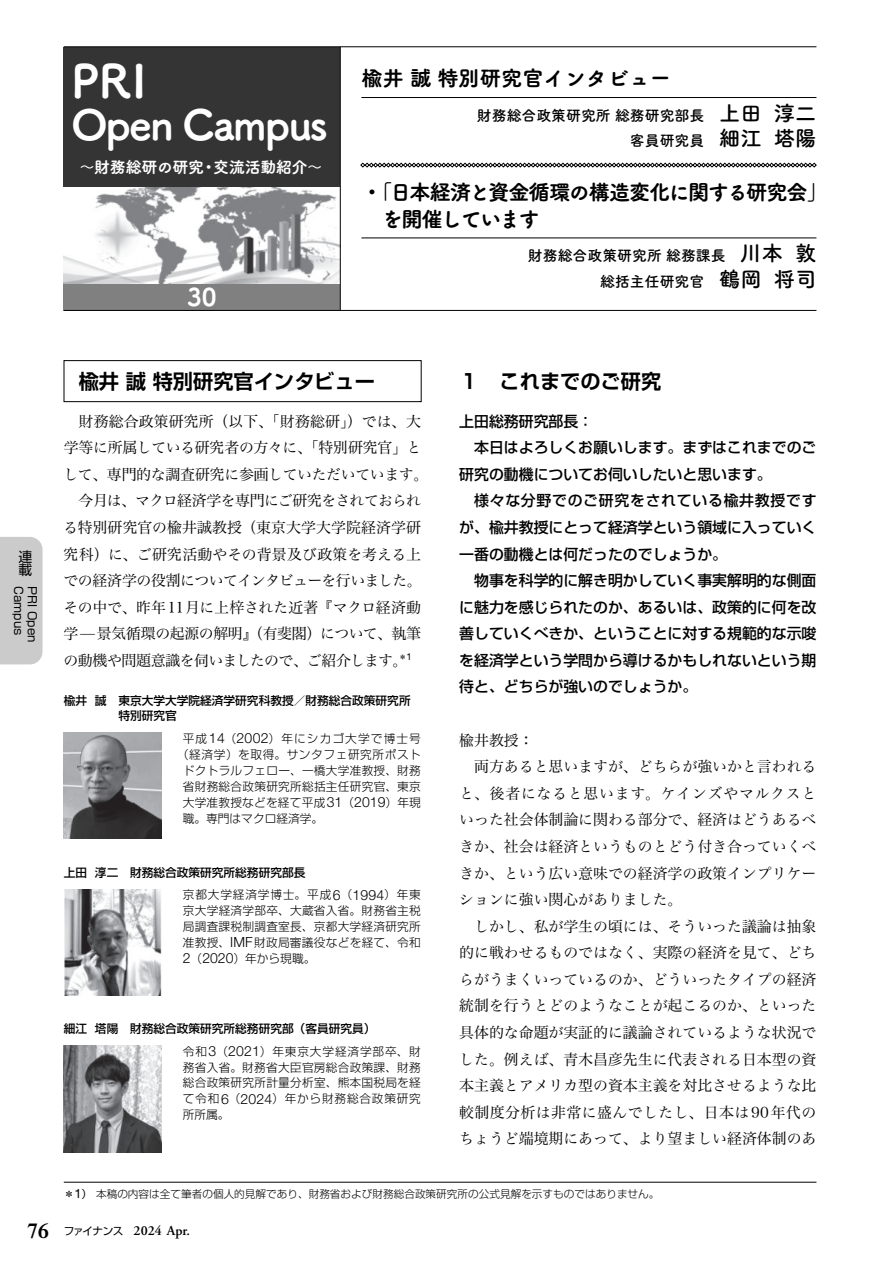
<style>
.page{position:relative;width:893px;height:1263px;background:#fff}
.page>*{position:absolute;margin:0;border:0;box-sizing:border-box;transform-origin:0 0}
.t1{font:45.75px "Tsuku A Rd Gothic Std E";color:#fff}
.t2{font:41.4px "Tsuku A Rd Gothic Std E";letter-spacing:-.045em;color:#fff}
.t3{font:24.45px "Tsuku A Rd Gothic Std E";color:#fff}
.t4{font:21.3px/26.5px "Tsuku A Rd Gothic Std E";letter-spacing:-.07em;color:#000}
.t5{font:21.3px "Tsuku A Rd Gothic Std E";color:#000}
.t6{font:700 20.25px "Shin Go Pr 6 N De";color:#000}
.t7{font:15.9px "Tsuku A Rd Gothic Std E";letter-spacing:-.015em;color:#fff}
.t8{font:14.85px "Hiragino Serif Pr 6 N W3";color:#000}
.t9{font:500 14.85px "Shin Go Pr 6 N";color:#000}
.t10{font:14.85px/25.5px "Tsuku A Rd Gothic Std B";color:#000;text-align:right}
.t11{font:14.85px "Hiragino Serif Pr 6 N W3";letter-spacing:-.035em;color:#000}
.t12{font:14.85px "Hiragino Serif Pr 6 N W3";letter-spacing:-.02em;color:#000}
.t13{font:14.85px "Hiragino Serif Pr 6 N W3";letter-spacing:-.045em;color:#000}
.t14{font:14.85px "Hiragino Serif Pr 6 N W3";letter-spacing:.03em;color:#000}
.t15{font:14.85px "Hiragino Serif Pr 6 N W3";letter-spacing:.05em;color:#000}
.t16{font:500 14.85px "Shin Go Pr 6 N";letter-spacing:.05em;color:#000}
.t17{font:600 13.8px "Adobe Garamond Pro";color:#000}
.t18{font:13.8px/13.8px "Shin Go Pr 6 N";color:#000}
.t19{font:300 11.7px/15.9px "Shin Go Pr 6 N";letter-spacing:.02em;color:#000;text-align:justify}
.t20{font:500 11.7px/22.4px "Shin Go Pr 6 N";color:#000}
.t21{font:300 11.7px "Shin Go Pr 6 N";letter-spacing:.095em;color:#000}
.t22{font:300 11.7px "Shin Go Pr 6 N";letter-spacing:.05em;color:#000}
.t23{font:11.7px "Shin Go Pr 6 N";color:#000}
.t24{font:300 11.7px "Shin Go Pr 6 N";color:#000}
.t25{font:300 10.65px "Shin Go Pr 6 N";color:#000}
.s1{font-size:21.3px}
.s2{font-family:"Helvetica Neue LT Std";font-size:14.1px}
.s3{font-weight:300}
.s4{font-family:"Helvetica Neue LT Std";font-weight:300;font-size:14.1px}
.s5{font-weight:400}
.s6{font-family:"Helvetica Neue LT Std";font-weight:400;font-size:12.75px}
.s7{font-family:"Times LT Std";font-size:21.3px}
.s8{font-family:"Shin Go Pr 6 N";font-weight:400;font-size:10.65px}
</style>
<div class="page">
<div style="left:64px;top:284px;width:276px;height:26px;background:#808080"></div>
<hr style="left:64px;top:310px;width:752px;height:1px;background:#000">
<img style="left:64px;top:186px;width:276px;height:98px">
<div style="left:64px;top:47px;width:276px;height:139px;background:#343434"></div>
<hr style="left:64px;top:47px;width:752px;height:1px;background:#000">
<hr style="left:340px;top:47px;width:1px;height:263px;background:#000">
<hr style="left:64px;top:1182px;width:752px;height:1px;background:#000">
<div style="left:64px;top:360px;width:357px;height:42px;border:1px solid #000"></div>
<img style="left:64px;top:732px;width:98px;height:107px">
<img style="left:64px;top:889px;width:98px;height:106px">
<img style="left:64px;top:1046px;width:98px;height:106px">
<hr style="left:361px;top:97px;width:455px;height:1px;background:#000">
<hr style="left:361px;top:238px;width:455px;height:1px;background:#000">
<svg style="left:360px;top:163px;width:457px;height:4px;background:#6a6a6a"></svg>
<div style="left:0;top:537px;width:43px;height:127px;background:#cbcbcb"></div>
<p class="t18" style="left:19px;top:548px;width:15px">連載</p>
<p class="t23" style="left:28px;top:586px;width:51px;rotate:90deg">Campus</p>
<p class="t23" style="left:42px;top:586px;width:58px;rotate:90deg">PRI Open</p>
<h1 class="t1" style="left:71px;top:45px;width:77px">PRI</h1>
<h2 class="t2" style="left:71px;top:92px;width:258px">Open Campus</h2>
<p class="t7" style="left:79px;top:155px;width:245px">～財務総研の研究・交流活動紹介～</p>
<h3 class="t3" style="left:187px;top:278px;width:31px">30</h3>
<h3 class="t5" style="left:361px;top:62px;width:311px">楡井 誠 特別研究官インタビュー</h3>
<p class="t10" style="left:477px;top:101px;width:341px">財務総合政策研究所 総務研究部長　<span class="s1">上田 淳二</span>客員研究員　<span class="s1">細江 塔陽</span></p>
<h3 class="t4" style="left:381px;top:178px;width:448px;text-indent:-20px">・「日本経済と資金循環の構造変化に関する研究会」を開催しています</h3>
<p class="t10" style="left:528px;top:242px;width:290px">財務総合政策研究所 総務課長　<span class="s1">川本 敦</span>総括主任研究官　<span class="s1">鶴岡 将司</span></p>
<h3 class="t6" style="left:79px;top:364px;width:298px">楡井誠特別研究官インタビュー</h3>
<p class="t8" style="left:79px;top:408px;width:344px">財務総合政策研究所（以下、「財務総研」）では、大</p>
<p class="t8" style="left:64px;top:435px;width:359px">学等に所属している研究者の方々に、「特別研究官」と</p>
<p class="t12" style="left:63px;top:462px;width:366px">して、専門的な調査研究に参画していただいています。</p>
<p class="t13" style="left:79px;top:488px;width:344px">今月は、マクロ経済学を専門にご研究をされておられ</p>
<p class="t8" style="left:63px;top:515px;width:359px">る特別研究官の楡井誠教授（東京大学大学院経済学研</p>
<p class="t8" style="left:64px;top:541px;width:359px">究科）に、ご研究活動やその背景及び政策を考える上</p>
<p class="t11" style="left:64px;top:568px;width:360px">での経済学の役割についてインタビューを行いました。</p>
<p class="t8" style="left:63px;top:594px;width:359px">その中で、昨年11月に上梓された近著『マクロ経済動</p>
<p class="t12" style="left:64px;top:621px;width:359px">学—景気循環の起源の解明』（有斐閣）について、執筆</p>
<p class="t11" style="left:63px;top:648px;width:350px">の動機や問題意識を伺いましたので、ご紹介します。<sup>＊</sup><sup>1</sup></p>
<p class="t20" style="left:118px;top:691px;width:294px;line-height:15.9px;text-indent:-55px">楡井 誠　東京大学大学院経済学研究科教授／財務総合政策研究所特別研究官</p>
<p class="t21" style="left:183px;top:729px;width:240px">平成<span class="s2">14</span>（<span class="s2">2002</span>）年にシカゴ大学で博士号</p>
<p class="t22" style="left:177px;top:745px;width:245px">（経済学）を取得。サンタフェ研究所ポスト</p>
<p class="t19" style="left:183px;top:761px;width:240px">ドクトラルフェロー、一橋大学准教授、財務</p>
<p class="t19" style="left:183px;top:777px;width:240px">省財務総合政策研究所総括主任研究官、東京</p>
<p class="t19" style="left:183px;top:793px;width:240px">大学准教授などを経て平成<span class="s2">31</span>（<span class="s2">2019</span>）年現</p>
<p class="t24" style="left:183px;top:808px;width:142px">職。専門はマクロ経済学。</p>
<p class="t20" style="left:183px;top:860px;width:240px;text-indent:-119px">上田 淳二　財務総合政策研究所総務研究部長<br><span class="s3">京都大学経済学博士。平成</span><span class="s4">6</span><span class="s3">（</span><span class="s4">1994</span><span class="s3">）年東</span></p>
<p class="t19" style="left:183px;top:901px;width:240px">京大学経済学部卒、大蔵省入省。財務省主税局調査課税制調査室長、京都大学経済研究所准教授、<span class="s2">IMF</span>財政局審議役などを経て、令和<span class="s2">2</span>（<span class="s2">2020</span>）年から現職。</p>
<p class="t20" style="left:183px;top:1017px;width:240px;text-indent:-119px">細江 塔陽　財務総合政策研究所総務研究部（客員研究員）<br><span class="s3">令和</span><span class="s4">3</span><span class="s3">（</span><span class="s4">2021</span><span class="s3">）年東京大学経済学部卒、財</span></p>
<p class="t19" style="left:183px;top:1058px;width:240px">務省入省。財務省大臣官房総合政策課、財務総合政策研究所計量分析室、熊本国税局を経て令和<span class="s2">6</span>（<span class="s2">2024</span>）年から財務総合政策研究所所属。</p>
<h3 class="t6" style="left:459px;top:364px;width:203px">１　これまでのご研究</h3>
<p class="t9" style="left:459px;top:409px;width:135px">上田総務研究部長：</p>
<p class="t9" style="left:474px;top:435px;width:344px">本日はよろしくお願いします。まずはこれまでのご</p>
<p class="t9" style="left:459px;top:462px;width:314px">研究の動機についてお伺いしたいと思います。</p>
<p class="t16" style="left:474px;top:489px;width:344px">様々な分野でのご研究をされている楡井教授です</p>
<p class="t9" style="left:459px;top:515px;width:359px">が、楡井教授にとって経済学という領域に入っていく</p>
<p class="t9" style="left:459px;top:542px;width:269px">一番の動機とは何だったのでしょうか。</p>
<p class="t9" style="left:474px;top:568px;width:344px">物事を科学的に解き明かしていく事実解明的な側面</p>
<p class="t9" style="left:459px;top:595px;width:359px">に魅力を感じられたのか、あるいは、政策的に何を改</p>
<p class="t9" style="left:459px;top:621px;width:359px">善していくべきか、ということに対する規範的な示唆</p>
<p class="t9" style="left:459px;top:648px;width:359px">を経済学という学問から導けるかもしれないという期</p>
<p class="t9" style="left:459px;top:675px;width:240px">待と、どちらが強いのでしょうか。</p>
<p class="t8" style="left:459px;top:727px;width:76px">楡井教授：</p>
<p class="t8" style="left:474px;top:754px;width:344px">両方あると思いますが、どちらが強いかと言われる</p>
<p class="t15" style="left:459px;top:780px;width:359px">と、後者になると思います。ケインズやマルクスと</p>
<p class="t8" style="left:459px;top:807px;width:359px">いった社会体制論に関わる部分で、経済はどうあるべ</p>
<p class="t8" style="left:459px;top:834px;width:359px">きか、社会は経済というものとどう付き合っていくべ</p>
<p class="t8" style="left:459px;top:860px;width:359px">きか、という広い意味での経済学の政策インプリケー</p>
<p class="t8" style="left:459px;top:887px;width:225px">ションに強い関心がありました。</p>
<p class="t8" style="left:474px;top:913px;width:344px">しかし、私が学生の頃には、そういった議論は抽象</p>
<p class="t8" style="left:459px;top:940px;width:359px">的に戦わせるものではなく、実際の経済を見て、どち</p>
<p class="t8" style="left:459px;top:966px;width:359px">らがうまくいっているのか、どういったタイプの経済</p>
<p class="t8" style="left:459px;top:993px;width:359px">統制を行うとどのようなことが起こるのか、といった</p>
<p class="t8" style="left:459px;top:1020px;width:359px">具体的な命題が実証的に議論されているような状況で</p>
<p class="t8" style="left:459px;top:1046px;width:359px">した。例えば、青木昌彦先生に代表される日本型の資</p>
<p class="t8" style="left:459px;top:1073px;width:359px">本主義とアメリカ型の資本主義を対比させるような比</p>
<p class="t14" style="left:459px;top:1099px;width:359px">較制度分析は非常に盛んでしたし、日本は90年代の</p>
<p class="t8" style="left:459px;top:1126px;width:359px">ちょうど端境期にあって、より望ましい経済体制のあ</p>
<p class="t25" style="left:64px;top:1185px;width:597px"><span class="s5">＊</span><span class="s6">1</span><span class="s5">）</span>本稿の内容は全て筆者の個人的見解であり、財務省および財務総合政策研究所の公式見解を示すものではありません。</p>
<p class="t17" style="left:28px;top:1223px;width:164px"><span class="s7">76</span> <span class="s8">ファイナンス</span> 2024 Apr.</p>
</div>
